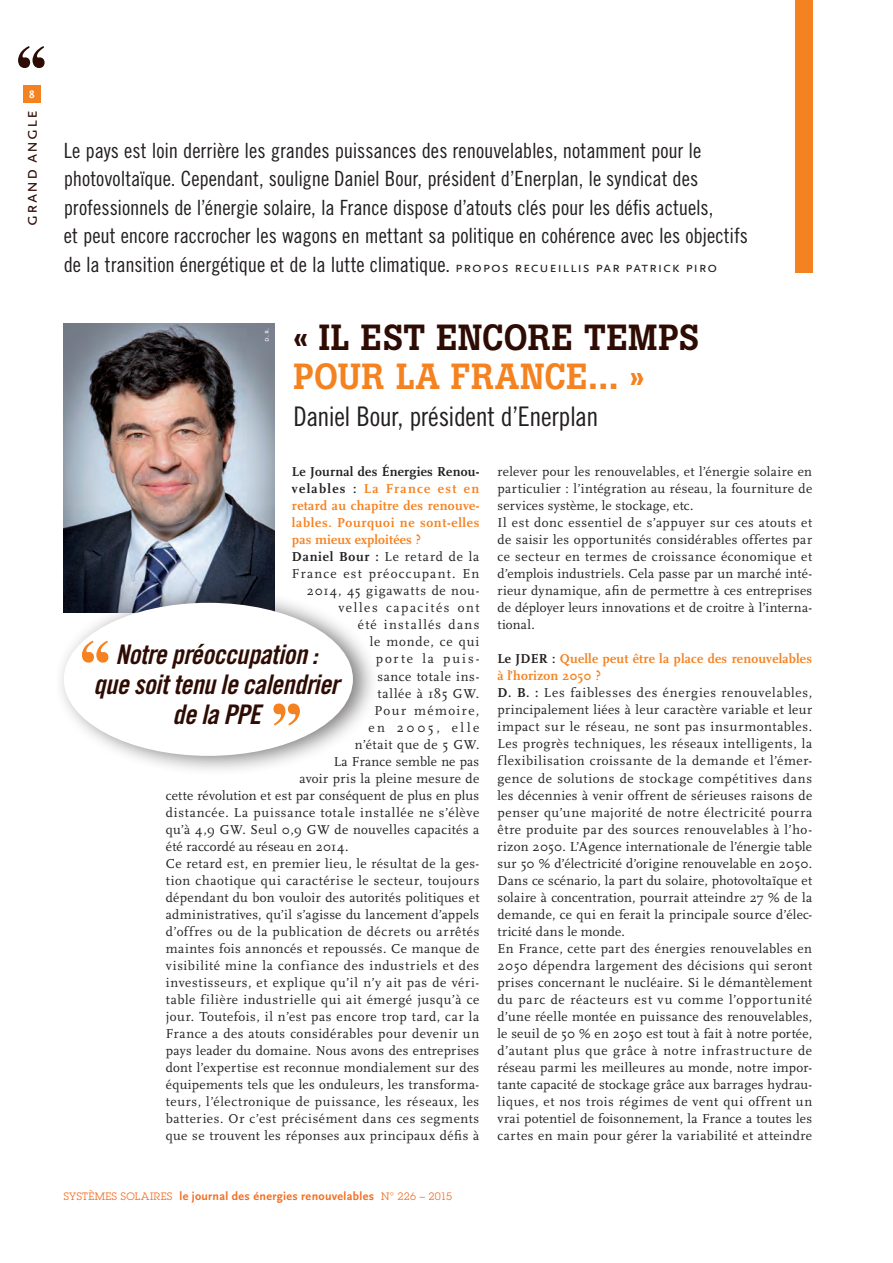
<style>
.page{position:relative;width:893px;height:1263px;background:#fff}
.page>*{position:absolute;margin:0;border:0;box-sizing:border-box;transform-origin:0 0}
.t1{font:500 36px "Boton BQ";letter-spacing:.015em;color:#2e0c03}
.t2{font:500 36px "Boton BQ";letter-spacing:.015em;color:#f58220}
.t3{font:27px/30px "Trade Gothic Bold Cond Twenty Obl";letter-spacing:-.02em;color:#2e0c03;text-align:center}
.t4{font:27px "Trade Gothic Cond Eighteen";letter-spacing:-.015em;color:#231f20}
.t5{font:21px/28.5px "Trade Gothic Cond Eighteen";letter-spacing:-.005em;color:#231f20}
.t6{font:18px "Scala Sans Caps";letter-spacing:.045em;color:#2e0c03}
.t7{font:13.5px/17px "Scala";letter-spacing:.035em;color:#231f20}
.t8{font:13.5px "Scala";letter-spacing:.01em;color:#231f20}
.t9{font:13.5px "Scala";letter-spacing:.055em;color:#231f20}
.t10{font:700 13.5px "Scala";letter-spacing:.025em;color:#f58220}
.t11{font:13.5px "Scala";letter-spacing:.1em;color:#231f20}
.t12{font:700 13.5px "Scala";letter-spacing:.05em;color:#f58220}
.t13{font:700 13.5px "Scala";letter-spacing:.015em;color:#231f20}
.t14{font:13.5px "Scala";letter-spacing:.07em;color:#231f20}
.t15{font:13.5px "Scala";letter-spacing:.09em;color:#231f20}
.t16{font:700 13.5px "Scala";letter-spacing:.095em;color:#f58220}
.t17{font:13.5px "Scala";letter-spacing:.115em;color:#231f20}
.t18{font:13.5px "Scala";letter-spacing:.06em;color:#231f20}
.t19{font:13.5px "Scala";letter-spacing:.145em;color:#231f20}
.t20{font:13.5px "Scala";letter-spacing:.195em;color:#231f20}
.t21{font:700 12px "Scala Sans LF";letter-spacing:.025em;color:#f36e21}
.t22{font:700 11.25px "Scala Sans LF";color:#fff}
.t23{font:7.5px "Scala Sans Caps";color:#fff}
.s1{font-family:"Scala Sans Caps";font-size:15px}
.s2{color:#231f20}
.s3{font-weight:700}
.s4{font-weight:700;color:#f58220}
.s5{font-family:"Lubalin Graph";font-weight:400;font-size:10.5px}
</style>
<div class="page">
<div style="left:23px;top:85px;width:17px;height:17px;background:#f58220"></div>
<svg style="left:18px;top:46px;width:27px;height:22px"></svg>
<img style="left:64px;top:323px;width:211px;height:263px">
<div style="left:795px;top:0;width:17px;height:272px;background:#f58220"></div>
<div style="left:54px;top:586px;width:326px;height:190px;background:#231f20;opacity:.6"></div>
<div style="left:64px;top:603px;width:289px;height:153px;background:#fff;border-radius:50%"></div>
<svg style="left:82px;top:641px;width:26px;height:22px"></svg>
<svg style="left:273px;top:703px;width:27px;height:22px"></svg>
<p class="t22" style="left:29px;top:88px;width:7px">8</p>
<h3 class="t6" style="left:21px;top:226px;width:117px;rotate:-90deg">grand angle</h3>
<p class="t5" style="left:64px;top:136px;width:686px">Le pays est loin derrière les grandes puissances des renouvelables, notamment pour le photovoltaïque. Cependant, souligne Daniel Bour, président d’Enerplan, le syndicat des professionnels de l’énergie solaire, la France dispose d’atouts clés pour les défis actuels,<br>et peut encore raccrocher les wagons en mettant sa politique en cohérence avec les objectifs de la transition énergétique et de la lutte climatique. <span class="s1">propos recueillis par patrick piro</span></p>
<p class="t23" style="left:262px;top:342px;width:15px;rotate:-90deg">d.r.</p>
<h1 class="t1" style="left:293px;top:316px;width:408px">« IL EST ENCORE TEMPS</h1>
<h1 class="t2" style="left:293px;top:355px;width:352px">POUR LA FRANCE... »</h1>
<h2 class="t4" style="left:293px;top:400px;width:307px">Daniel Bour, président d’Enerplan</h2>
<p class="t13" style="left:292px;top:464px;width:189px">Le Journal des Énergies Renou-</p>
<p class="t16" style="left:292px;top:481px;width:189px"><span class="s2">velables :</span> La France est en</p>
<p class="t10" style="left:292px;top:498px;width:189px">retard au chapitre des renouve-</p>
<p class="t12" style="left:292px;top:515px;width:189px">lables. Pourquoi ne sont-elles</p>
<p class="t10" style="left:292px;top:532px;width:130px">pas mieux exploitées ?</p>
<p class="t14" style="left:292px;top:550px;width:189px"><span class="s3">Daniel Bour :</span> Le retard de la</p>
<p class="t15" style="left:292px;top:567px;width:189px">France est préoccupant. En</p>
<p class="t9" style="left:307px;top:584px;width:174px">2014, 45 gigawatts de nou-</p>
<p class="t17" style="left:338px;top:601px;width:143px">velles capacités ont</p>
<p class="t11" style="left:358px;top:618px;width:123px">été installés dans</p>
<p class="t18" style="left:370px;top:635px;width:111px">le monde, ce qui</p>
<p class="t19" style="left:376px;top:652px;width:105px">porte la puis-</p>
<p class="t7" style="left:377px;top:668px;width:104px">sance totale ins-</p>
<p class="t7" style="left:377px;top:685px;width:103px">tallée à 185 GW.</p>
<p class="t11" style="left:374px;top:703px;width:106px">Pour mémoire,</p>
<p class="t20" style="left:368px;top:720px;width:112px">en 2005, elle</p>
<p class="t7" style="left:355px;top:736px;width:126px">n’était que de 5 GW.</p>
<p class="t8" style="left:334px;top:754px;width:147px">La France semble ne pas</p>
<p class="t7" style="left:299px;top:770px;width:181px">avoir pris la pleine mesure de</p>
<p class="t8" style="left:166px;top:788px;width:315px">cette révolution et est par conséquent de plus en plus</p>
<p class="t9" style="left:166px;top:805px;width:315px">distancée. La puissance totale installée ne s’élève</p>
<p class="t7" style="left:166px;top:821px;width:315px">qu’à 4,9 GW. Seul 0,9 GW de nouvelles capacités a</p>
<p class="t8" style="left:166px;top:839px;width:184px">été raccordé au réseau en 2014.</p>
<p class="t7" style="left:166px;top:855px;width:315px">Ce retard est, en premier lieu, le résultat de la ges-</p>
<p class="t7" style="left:166px;top:872px;width:315px">tion chaotique qui caractérise le secteur, toujours</p>
<p class="t7" style="left:166px;top:889px;width:315px">dépendant du bon vouloir des autorités politiques et</p>
<p class="t7" style="left:166px;top:906px;width:315px">administratives, qu’il s’agisse du lancement d’appels</p>
<p class="t7" style="left:166px;top:923px;width:315px">d’offres ou de la publication de décrets ou arrêtés</p>
<p class="t7" style="left:166px;top:940px;width:315px">maintes fois annoncés et repoussés. Ce manque de</p>
<p class="t7" style="left:166px;top:957px;width:315px">visibilité mine la confiance des industriels et des</p>
<p class="t7" style="left:166px;top:974px;width:315px">investisseurs, et explique qu’il n’y ait pas de véri-</p>
<p class="t7" style="left:166px;top:991px;width:315px">table filière industrielle qui ait émergé jusqu’à ce</p>
<p class="t7" style="left:166px;top:1008px;width:315px">jour. Toutefois, il n’est pas encore trop tard, car la</p>
<p class="t7" style="left:166px;top:1025px;width:315px">France a des atouts considérables pour devenir un</p>
<p class="t7" style="left:166px;top:1042px;width:315px">pays leader du domaine. Nous avons des entreprises</p>
<p class="t7" style="left:166px;top:1059px;width:315px">dont l’expertise est reconnue mondialement sur des</p>
<p class="t7" style="left:166px;top:1076px;width:315px">équipements tels que les onduleurs, les transforma-</p>
<p class="t7" style="left:166px;top:1093px;width:315px">teurs, l’électronique de puissance, les réseaux, les</p>
<p class="t7" style="left:166px;top:1110px;width:315px">batteries. Or c’est précisément dans ces segments</p>
<p class="t7" style="left:166px;top:1127px;width:315px">que se trouvent les réponses aux principaux défis à</p>
<h2 class="t3" style="left:94px;top:639px;width:247px">Notre préoccupation :<br>que soit tenu le calendrier de la PPE</h2>
<p class="t7" style="left:497px;top:464px;width:316px">relever pour les renouvelables, et l’énergie solaire en particulier : l’intégration au réseau, la fourniture de services système, le stockage, etc.<br>Il est donc essentiel de s’appuyer sur ces atouts et de saisir les opportunités considérables offertes par ce secteur en termes de croissance économique et d’emplois industriels. Cela passe par un marché inté&shy;rieur dynamique, afin de permettre à ces entreprises de déployer leurs innovations et de croitre à l’interna&shy;tional.</p>
<p class="t7" style="left:497px;top:651px;width:316px"><span class="s3">Le JDER :</span> <span class="s4">Quelle peut être la place des renouvelables à l’horizon 2050 ?<br></span><span class="s3">D. B. :</span> Les faiblesses des énergies renouvelables, principalement liées à leur caractère variable et leur impact sur le réseau, ne sont pas insurmontables.<br>Les progrès techniques, les réseaux intelligents, la flexibilisation croissante de la demande et l’émer&shy;gence de solutions de stockage compétitives dans les décennies à venir offrent de sérieuses raisons de penser qu’une majorité de notre électricité pourra être produite par des sources renouvelables à l’ho&shy;rizon 2050. L’Agence internationale de l’énergie table sur 50 % d’électricité d’origine renouvelable en 2050.<br>Dans ce scénario, la part du solaire, photovoltaïque et solaire à concentration, pourrait atteindre 27 % de la demande, ce qui en ferait la principale source d’élec&shy;tricité dans le monde.<br>En France, cette part des énergies renouvelables en 2050 dépendra largement des décisions qui seront prises concernant le nucléaire. Si le démantèlement du parc de réacteurs est vu comme l’opportunité d’une réelle montée en puissance des renouvelables, le seuil de 50 % en 2050 est tout à fait à notre portée, d’autant plus que grâce à notre infrastructure de réseau parmi les meilleures au monde, notre impor&shy;tante capacité de stockage grâce aux barrages hydrau&shy;liques, et nos trois régimes de vent qui offrent un vrai potentiel de foisonnement, la France a toutes les cartes en main pour gérer la variabilité et atteindre</p>
<p class="t21" style="left:64px;top:1189px;width:390px"><span class="s5">SYSTÈMES SOLAIRES</span> le journal des énergies renouvelables <span class="s5">N° 226 – 2015</span></p>
</div>
